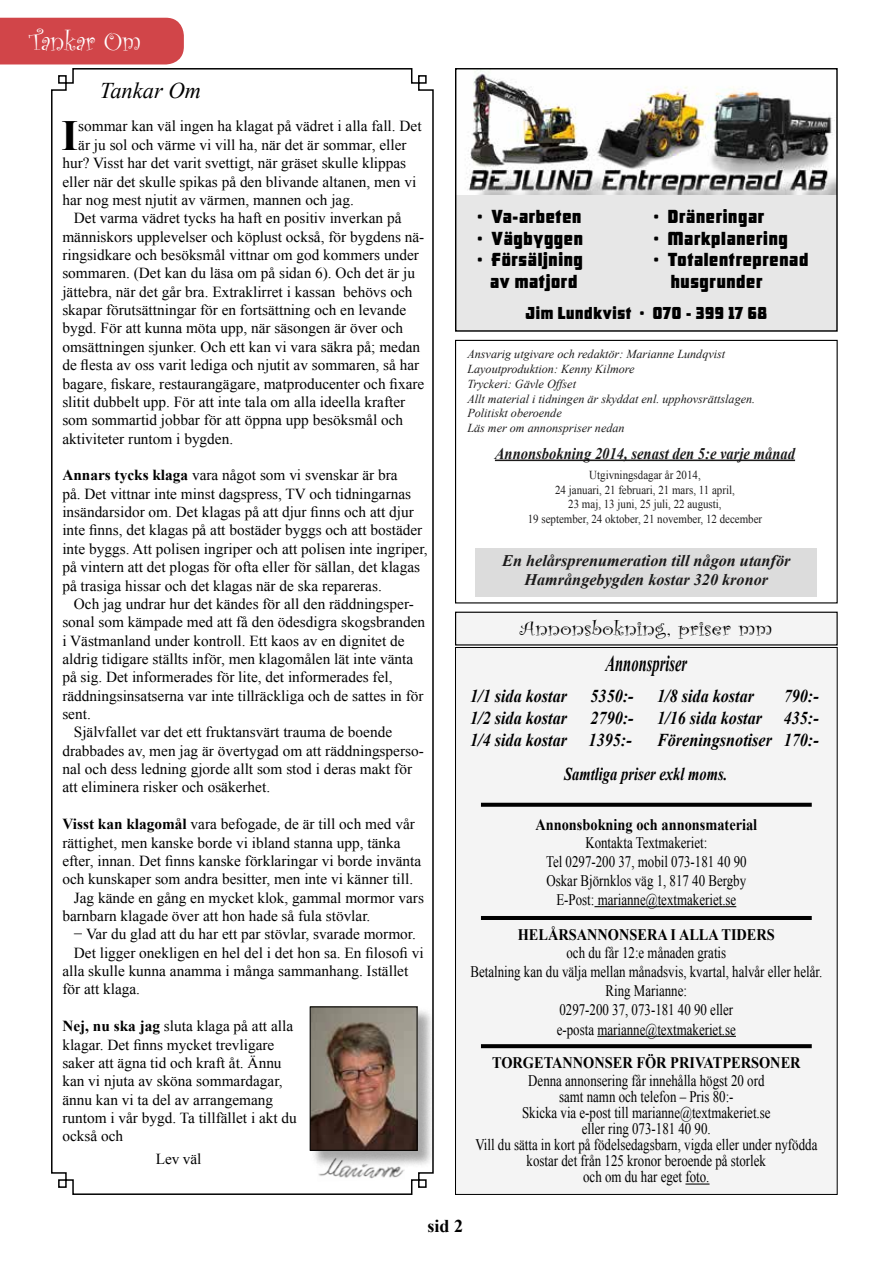
<style>
.page{position:relative;width:893px;height:1263px;background:#fff}
.page>*{position:absolute;margin:0;border:0;box-sizing:border-box;transform-origin:0 0}
.t1{font:700 43.05px "Times New Roman";color:#000}
.t2{font:27px "Curlz";color:#fff}
.t3{font:italic 700 22.65px "Times New Roman";color:#000;scale:.64 1}
.t4{font:italic 22.5px "Times New Roman";color:#000}
.t5{font:19.95px "Curlz";color:#000;scale:1.21 1}
.t6{font:italic 700 18.15px/21.8px "Times New Roman";color:#000;text-align:right;scale:.89 1}
.t7{font:italic 700 18.15px "Times New Roman";color:#000;scale:.8 1}
.t8{font:700 18px "Times New Roman";color:#000}
.t9{font:17.85px/21.5px "ARB66 Neon Block JUN 37";color:#000;text-align:center}
.t10{font:16.35px "ARB66 Neon Block JUN 37";color:#000}
.t11{font:italic 700 16.2px/19.5px "Times New Roman";color:#1c1b1b;text-align:center}
.t12{font:italic 700 16.2px "Times New Roman";color:#1c1b1b;scale:.9 1}
.t13{font:16.05px/19px "Times New Roman";color:#000;text-align:center;scale:.8 1}
.t14{font:700 16.05px "Times New Roman";color:#000;scale:.89 1}
.t15{font:15.3px/18.3px "Times New Roman";color:#000}
.t16{font:italic 12.15px/14.9px "Times New Roman";color:#1c1b1b}
.t17{font:12.15px/14.5px "Times New Roman";color:#1c1b1b;text-align:center;scale:.9 1}
.s1{font-weight:700}
</style>
<div class="page">
<svg style="left:51px;top:68px;width:383px;height:1127px"></svg>
<div style="left:455px;top:647px;width:382px;height:547px;background:#f4f4f4"></div>
<hr style="left:594px;top:906px;width:142px;height:1px;background:#000">
<hr style="left:597px;top:1036px;width:139px;height:1px;background:#000">
<svg style="left:685px;top:1184px;width:24px;height:1px"></svg>
<svg style="left:481px;top:1044px;width:331px;height:4px"></svg>
<svg style="left:481px;top:803px;width:331px;height:4px"></svg>
<hr style="left:481px;top:916px;width:331px;height:4px;background:#000">
<div style="left:456px;top:612px;width:381px;height:33px;background:#f4f4f4"></div>
<div style="left:455px;top:612px;width:383px;height:33px;border:1px solid #000"></div>
<img style="left:317px;top:1168px;width:88px;height:13px">
<div style="left:311px;top:1007px;width:124px;height:161px;background:#000;opacity:.35"></div>
<img style="left:312px;top:1008px;width:103px;height:140px">
<div style="left:310px;top:1006px;width:107px;height:144px;border:1px solid #000"></div>
<div style="left:456px;top:69px;width:381px;height:262px;background:#e7e7e7"></div>
<img style="left:457px;top:70px;width:379px;height:124px">
<div style="left:455px;top:68px;width:383px;height:264px;border:1px solid #000"></div>
<div style="left:455px;top:340px;width:383px;height:263px;border:1px solid #000"></div>
<hr style="left:495px;top:460px;width:300px;height:1px;background:#1c1b1b">
<div style="left:475px;top:548px;width:342px;height:48px;background:#dcdcdc"></div>
<div style="left:0;top:18px;width:184px;height:46px;background:#d14549"></div>
<h2 class="t2" style="left:30px;top:22px;width:113px">Tankar Om</h2>
<h3 class="t4" style="left:100px;top:75px;width:103px">Tankar Om</h3>
<h1 class="t1" style="left:62px;top:104px;width:18px">I</h1>
<p class="t15" style="left:78px;top:117px;width:345px">sommar kan väl ingen ha klagat på vädret i alla fall. Det</p>
<p class="t15" style="left:78px;top:135px;width:330px">är ju sol och värme vi vill ha, när det är sommar, eller</p>
<p class="t15" style="left:62px;top:153px;width:345px">hur? Visst har det varit svettigt, när gräset skulle klippas</p>
<p class="t15" style="left:62px;top:172px;width:355px">eller när det skulle spikas på den blivande altanen, men vi</p>
<p class="t15" style="left:62px;top:190px;width:293px">har nog mest njutit av värmen, mannen och jag.</p>
<p class="t15" style="left:74px;top:208px;width:329px">Det varma vädret tycks ha haft en positiv inverkan på</p>
<p class="t15" style="left:62px;top:227px;width:364px">människors upplevelser och köplust också, för bygdens nä-</p>
<p class="t15" style="left:62px;top:245px;width:358px">ringsidkare och besöksmål vittnar om god kommers under</p>
<p class="t15" style="left:62px;top:264px;width:354px">sommaren. (Det kan du läsa om på sidan 6). Och det är ju</p>
<p class="t15" style="left:62px;top:282px;width:352px">jättebra, när det går bra. Extraklirret i kassan behövs och</p>
<p class="t15" style="left:62px;top:300px;width:345px">skapar förutsättningar för en fortsättning och en levande</p>
<p class="t15" style="left:62px;top:319px;width:342px">bygd. För att kunna möta upp, när säsongen är över och</p>
<p class="t15" style="left:62px;top:337px;width:359px">omsättningen sjunker. Och ett kan vi vara säkra på; medan</p>
<p class="t15" style="left:62px;top:355px;width:358px">de flesta av oss varit lediga och njutit av sommaren, så har</p>
<p class="t15" style="left:62px;top:374px;width:363px">bagare, fiskare, restaurangägare, matproducenter och fixare</p>
<p class="t15" style="left:62px;top:392px;width:344px">slitit dubbelt upp. För att inte tala om alla ideella krafter</p>
<p class="t15" style="left:62px;top:410px;width:342px">som sommartid jobbar för att öppna upp besöksmål och</p>
<p class="t15" style="left:62px;top:429px;width:172px">aktiviteter runtom i bygden.</p>
<p class="t15" style="left:62px;top:466px;width:367px"><span class="s1">Annars tycks klaga</span> vara något som vi svenskar är bra<br>på. Det vittnar inte minst dagspress, TV och tidningarnas insändarsidor om. Det klagas på att djur finns och att djur inte finns, det klagas på att bostäder byggs och att bostäder inte byggs. Att polisen ingriper och att polisen inte ingriper, på vintern att det plogas för ofta eller för sällan, det klagas på trasiga hissar och det klagas när de ska repareras.</p>
<p class="t15" style="left:74px;top:594px;width:341px">Och jag undrar hur det kändes för all den räddningsper-</p>
<p class="t15" style="left:62px;top:612px;width:364px">sonal som kämpade med att få den ödesdigra skogsbranden</p>
<p class="t15" style="left:62px;top:631px;width:344px">i Västmanland under kontroll. Ett kaos av en dignitet de</p>
<p class="t15" style="left:62px;top:649px;width:352px">aldrig tidigare ställts inför, men klagomålen lät inte vänta</p>
<p class="t15" style="left:62px;top:667px;width:332px">på sig. Det informerades för lite, det informerades fel,</p>
<p class="t15" style="left:62px;top:686px;width:363px">räddningsinsatserna var inte tillräckliga och de sattes in för</p>
<p class="t15" style="left:62px;top:704px;width:30px">sent.</p>
<p class="t15" style="left:74px;top:723px;width:320px">Självfallet var det ett fruktansvärt trauma de boende</p>
<p class="t15" style="left:62px;top:741px;width:363px">drabbades av, men jag är övertygad om att räddningsperso-</p>
<p class="t15" style="left:62px;top:759px;width:351px">nal och dess ledning gjorde allt som stod i deras makt för</p>
<p class="t15" style="left:62px;top:778px;width:209px">att eliminera risker och osäkerhet.</p>
<p class="t15" style="left:62px;top:814px;width:354px"><span class="s1">Visst kan klagomål</span> vara befogade, de är till och med vår</p>
<p class="t15" style="left:62px;top:833px;width:340px">rättighet, men kanske borde vi ibland stanna upp, tänka</p>
<p class="t15" style="left:62px;top:851px;width:360px">efter, innan. Det finns kanske förklaringar vi borde invänta</p>
<p class="t15" style="left:62px;top:869px;width:352px">och kunskaper som andra besitter, men inte vi känner till.</p>
<p class="t15" style="left:74px;top:888px;width:352px">Jag kände en gång en mycket klok, gammal mormor vars</p>
<p class="t15" style="left:62px;top:906px;width:310px">barnbarn klagade över att hon hade så fula stövlar.</p>
<p class="t15" style="left:74px;top:925px;width:344px">− Var du glad att du har ett par stövlar, svarade mormor.</p>
<p class="t15" style="left:74px;top:943px;width:351px">Det ligger onekligen en hel del i det hon sa. En filosofi vi</p>
<p class="t15" style="left:62px;top:961px;width:347px">alla skulle kunna anamma i många sammanhang. Istället</p>
<p class="t15" style="left:62px;top:980px;width:79px">för att klaga.</p>
<p class="t15" style="left:62px;top:1016px;width:236px"><span class="s1">Nej, nu ska jag</span> sluta klaga på att alla klagar. Det finns mycket trevligare saker att ägna tid och kraft åt. Ännu kan vi njuta av sköna sommardagar, ännu kan vi ta del av arrangemang runtom i vår bygd. Ta tillfället i akt du också och</p>
<p class="t15" style="left:156px;top:1149px;width:47px">Lev väl</p>
<p class="t9" style="left:653px;top:207px;width:113px">• Dräneringar</p>
<p class="t9" style="left:653px;top:228px;width:136px">• Markplanering</p>
<p class="t9" style="left:670px;top:250px;width:140px;text-align:left;text-indent:-17px">• Totalentreprenad husgrunder</p>
<p class="t10" style="left:525px;top:303px;width:244px">Jim Lundkvist • 070 - 399 17 68</p>
<p class="t16" style="left:467px;top:346px;width:289px">Ansvarig utgivare och redaktör: Marianne Lundqvist Layoutproduktion: Kenny Kilmore<br>Tryckeri: Gävle Offset<br>Allt material i tidningen är skyddat enl. upphovsrättslagen.<br>Politiskt oberoende<br>Läs mer om annonspriser nedan</p>
<p class="t12" style="left:495px;top:442px;width:335px">Annonsbokning 2014, senast den 5:e varje månad</p>
<p class="t17" style="left:528px;top:467px;width:262px">Utgivningsdagar år 2014,<br>24 januari, 21 februari, 21 mars, 11 april,<br>23 maj, 13 juni, 25 juli, 22 augusti,<br>19 september, 24 oktober, 21 november, 12 december</p>
<p class="t11" style="left:502px;top:550px;width:290px">En helårsprenumeration till någon utanför<br>Hamrångebygden kostar 320 kronor</p>
<p class="t9" style="left:477px;top:207px;width:106px">• Va-arbeten</p>
<p class="t9" style="left:477px;top:228px;width:108px">• Vägbyggen</p>
<p class="t9" style="left:477px;top:250px;width:108px">• Försäljning av matjord</p>
<h3 class="t5" style="left:520px;top:615px;width:210px">Annonsbokning, priser mm</h3>
<h3 class="t3" style="left:605px;top:648px;width:129px">Annonspriser</h3>
<p class="t6" style="left:657px;top:685px;width:183px;text-align:justify;text-indent:127px">790:- 1/16 sida kostar 435:- Föreningsnotiser 170:-</p>
<p class="t7" style="left:564px;top:761px;width:206px">Samtliga priser exkl moms.</p>
<p class="t6" style="left:470px;top:685px;width:110px">1/1 sida kostar</p>
<p class="t6" style="left:591px;top:685px;width:50px">5350:-</p>
<p class="t6" style="left:470px;top:707px;width:110px">1/2 sida kostar</p>
<p class="t6" style="left:657px;top:685px;width:110px">1/8 sida kostar</p>
<p class="t6" style="left:470px;top:707px;width:185px">2790:-<br>1/4 sida kostar 1395:-</p>
<p class="t14" style="left:535px;top:813px;width:251px">Annonsbokning och annonsmaterial</p>
<p class="t13" style="left:546px;top:832px;width:252px">Kontakta Textmakeriet:<br>Tel 0297-200 37, mobil 073-181 40 90<br>Oskar Björnklos väg 1, 817 40 Bergby E-Post: marianne@textmakeriet.se</p>
<p class="t14" style="left:518px;top:923px;width:290px">HELÅRSANNONSERA I ALLA TIDERS</p>
<p class="t13" style="left:470px;top:943px;width:441px">och du får 12:e månaden gratis<br>Betalning kan du välja mellan månadsvis, kvartal, halvår eller helår.<br>Ring Marianne:<br>0297-200 37, 073-181 40 90 eller<br>e-posta marianne@textmakeriet.se</p>
<p class="t14" style="left:492px;top:1051px;width:348px">TORGETANNONSER FÖR PRIVATPERSONER</p>
<p class="t13" style="left:475px;top:1072px;width:429px;line-height:16px">Denna annonsering får innehålla högst 20 ord<br>samt namn och telefon – Pris 80:-<br>Skicka via e-post till marianne@textmakeriet.se<br>eller ring 073-181 40 90.<br>Vill du sätta in kort på födelsedagsbarn, vigda eller under nyfödda kostar det från 125 kronor beroende på storlek<br>och om du har eget foto.</p>
<p class="t8" style="left:428px;top:1213px;width:37px">sid 2</p>
</div>
